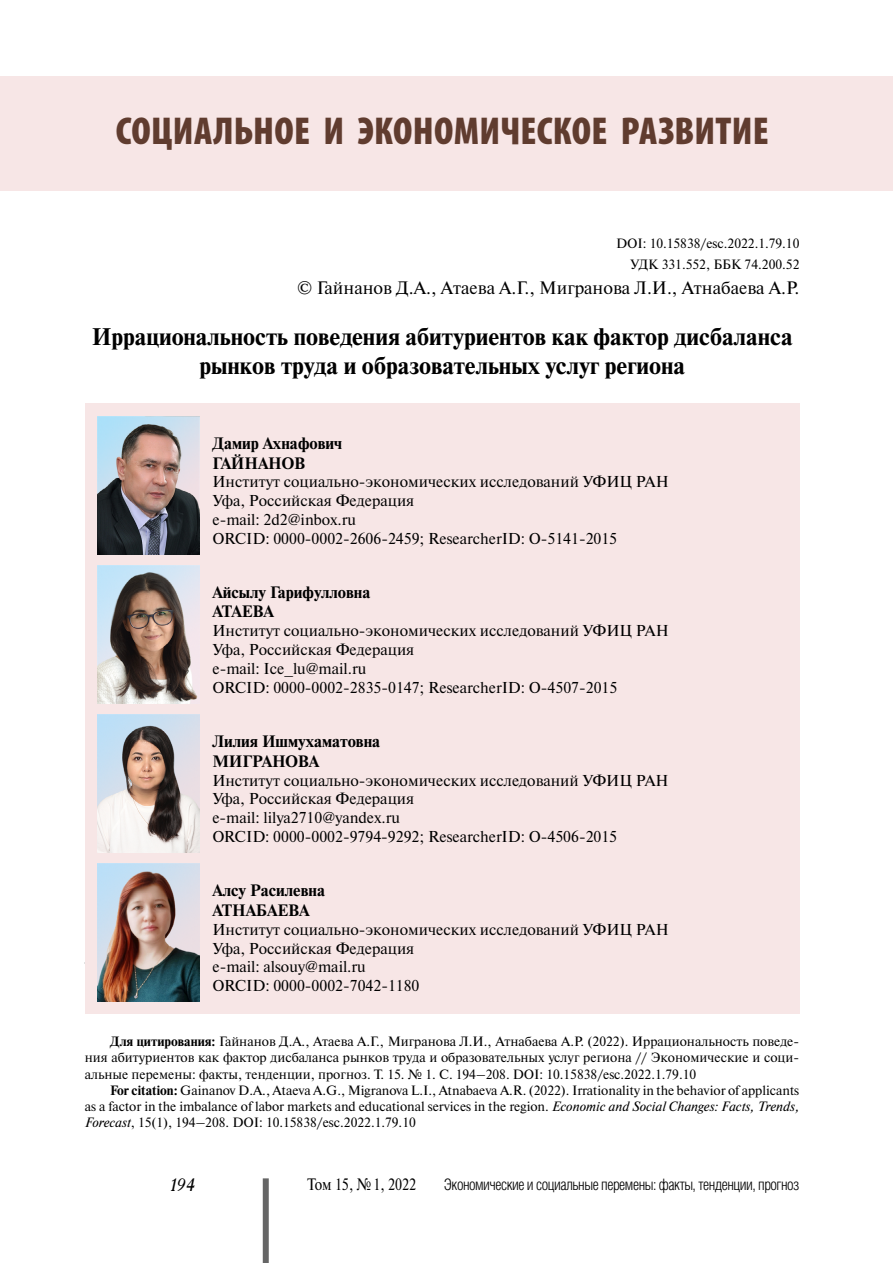
<style>
.page{position:relative;width:893px;height:1263px;background:#fff}
.page>*{position:absolute;margin:0;border:0;box-sizing:border-box;transform-origin:0 0}
.t1{font:900 condensed 39px "Myriad Pro";letter-spacing:.005em;color:#603c2f}
.t2{font:700 24px/28.8px "Newton C";color:#000;text-align:center}
.t3{font:18px "Newton C";color:#000}
.t4{font:italic 18px "Academy";color:#000}
.t5{font:700 16.5px/19.8px "Newton C";color:#000}
.t6{font:16.5px "Newton C";color:#000;scale:.85 1}
.t7{font:15.75px/18.9px "Newton C";color:#000}
.t8{font:300 15.75px "Helios Cond";letter-spacing:-.03em;color:#000}
.t9{font:13.5px/16.2px "Newton C";color:#000;text-align:justify}
.s1{font-weight:700}
.s2{font-style:italic}
</style>
<div class="page">
<div style="left:263px;top:1178px;width:6px;height:85px;background:#666"></div>
<div style="left:85px;top:404px;width:714px;height:610px;background:#f7e6e6"></div>
<img style="left:98px;top:416px;width:102px;height:139px">
<img style="left:98px;top:565px;width:102px;height:139px">
<img style="left:98px;top:715px;width:102px;height:138px">
<img style="left:98px;top:864px;width:102px;height:138px">
<div style="left:0;top:76px;width:893px;height:114px;background:#f7e6e6"></div>
<h1 class="t1" style="left:116px;top:106px;width:654px">СОЦИАЛЬНОЕ И ЭКОНОМИЧЕСКОЕ РАЗВИТИЕ</h1>
<p class="t9" style="left:616px;top:233px;width:185px;line-height:20.4px;text-align:right">DOI: 10.15838/esc.2022.1.79.10<br>УДК 331.552, ББК 74.200.52</p>
<h3 class="t3" style="left:297px;top:278px;width:504px">© Гайнанов Д.А., Атаева А.Г., Мигранова Л.И., Атнабаева А.Р.</h3>
<h2 class="t2" style="left:92px;top:322px;width:703px">Иррациональность поведения абитуриентов как фактор дисбаланса рынков труда и образовательных услуг региона</h2>
<p class="t5" style="left:212px;top:433px;width:131px">Дамир Ахнафович<br>ГАЙНАНОВ</p>
<p class="t7" style="left:212px;top:473px;width:458px">Институт социально-экономических исследований УФИЦ РАН Уфа, Российская Федерация<br>e-mail: 2d2@inbox.ru<br>ORCID: 0000-0002-2606-2459; ResearcherID: O-5141-2015</p>
<p class="t5" style="left:212px;top:582px;width:159px">Айсылу Гарифулловна<br>АТАЕВА</p>
<p class="t7" style="left:212px;top:622px;width:458px">Институт социально-экономических исследований УФИЦ РАН Уфа, Российская Федерация<br>e-mail: Ice_lu@mail.ru<br>ORCID: 0000-0002-2835-0147; ResearcherID: O-4507-2015</p>
<p class="t5" style="left:212px;top:731px;width:169px">Лилия Ишмухаматовна<br>МИГРАНОВА</p>
<p class="t7" style="left:212px;top:771px;width:458px">Институт социально-экономических исследований УФИЦ РАН Уфа, Российская Федерация<br>e-mail: lilya2710@yandex.ru<br>ORCID: 0000-0002-9794-9292; ResearcherID: О-4506-2015</p>
<p class="t5" style="left:212px;top:880px;width:114px">Алсу Расилевна<br>АТНАБАЕВА</p>
<p class="t7" style="left:212px;top:920px;width:458px">Институт социально-экономических исследований УФИЦ РАН Уфа, Российская Федерация<br>e-mail: alsouy@mail.ru<br>ORCID: 0000-0002-7042-1180</p>
<p class="t9" style="left:85px;top:1033px;width:716px;text-indent:26px"><span class="s1">Для цитирования:</span> Гайнанов Д.А., Атаева А.Г., Мигранова Л.И., Атнабаева А.Р. (2022). Иррациональность поведе&shy;ния абитуриентов как фактор дисбаланса рынков труда и образовательных услуг региона // Экономические и соци&shy;альные перемены: факты, тенденции, прогноз. Т. 15. № 1. С. 194–208. DOI: 10.15838/esc.2022.1.79.10</p>
<p class="t9" style="left:85px;top:1082px;width:716px;text-indent:26px"><span class="s1">For citation:</span> Gainanov D.A., Ataeva A.G., Migranova L.I., Atnabaeva A.R. (2022). Irrationality in the behavior of applicants as a factor in the imbalance of labor markets and educational services in the region. <span class="s2">Economic and Social Changes: Facts, Trends, Forecast</span>, 15(1), 194–208. DOI: 10.15838/esc.2022.1.79.10</p>
<h3 class="t4" style="left:170px;top:1174px;width:27px">194</h3>
<p class="t6" style="left:307px;top:1175px;width:130px">Том 15, №1, 2022</p>
<p class="t8" style="left:444px;top:1176px;width:357px">Экономические и социальные перемены: факты, тенденции, прогноз</p>
</div>
